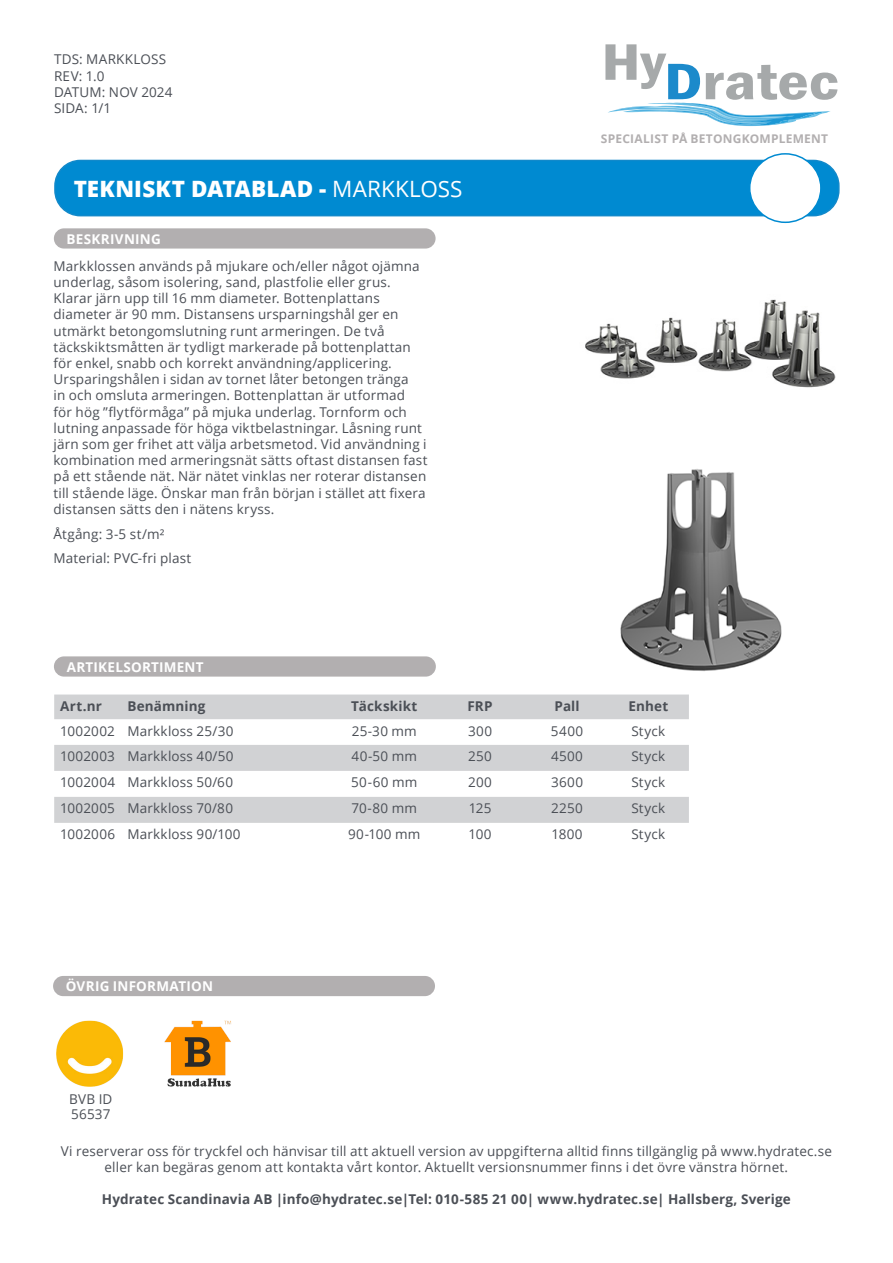
<style>
.page{position:relative;width:893px;height:1263px;background:#fff}
.page>*{position:absolute;margin:0;border:0;box-sizing:border-box;transform-origin:0 0}
.TDS_bold{font:800 22.5px "Open Sans";letter-spacing:.01em;color:#fff}
.Text{font:13.5px/16.2px "Open Sans";letter-spacing:.01em;color:#4b4f56}
.Text-2{font:700 13.5px "Open Sans";letter-spacing:.01em;color:#4b4f56}
.Under_rubrik{font:700 13.5px "Open Sans";letter-spacing:.02em;color:#fff}
.Text-3{font:700 12px "Open Sans";letter-spacing:.02em;color:#b2afb0}
.s1{font-weight:400}
</style>
<div class="page">
<div style="left:55px;top:160px;width:784px;height:56px;background:#008ad1;border-radius:25px"></div>
<div style="left:54px;top:160px;width:786px;height:56px;border:2px solid #1289ca;border-radius:25px"></div>
<div style="left:750px;top:154px;width:71px;height:68px;background:#fff;border-radius:50%"></div>
<div style="left:749px;top:153px;width:73px;height:70px;border:2px solid #008ad1;border-radius:50%"></div>
<div style="left:54px;top:228px;width:382px;height:21px;background:#b2afb0;border-radius:10px"></div>
<svg style="left:605px;top:44px;width:232px;height:82px"></svg>
<img style="left:620px;top:469px;width:162px;height:202px">
<svg style="left:54px;top:694px;width:635px;height:129px;fill:#d1d2d4"></svg>
<div style="left:53px;top:976px;width:382px;height:20px;background:#b2afb0;border-radius:10px"></div>
<div style="left:54px;top:656px;width:382px;height:21px;background:#b2afb0;border-radius:10px"></div>
<img style="left:56px;top:1020px;width:68px;height:67px">
<img style="left:164px;top:1020px;width:68px;height:67px">
<img style="left:585px;top:299px;width:251px;height:89px">
<p class="Text" style="left:54px;top:51px;width:114px">TDS: MARKKLOSS</p>
<p class="Text" style="left:54px;top:67px;width:52px">REV: 1.0</p>
<p class="Text" style="left:54px;top:83px;width:120px">DATUM: NOV 2024</p>
<p class="Text" style="left:54px;top:100px;width:59px">SIDA: 1/1</p>
<p class="TDS_bold" style="left:74px;top:172px;width:390px">TEKNISKT DATABLAD - <span class="s1">MARKKLOSS</span></p>
<p class="Under_rubrik" style="left:67px;top:229px;width:96px">BESKRIVNING</p>
<p class="Text" style="left:54px;top:257px;width:375px">Markklossen används på mjukare och/eller något ojämna underlag, såsom isolering, sand, plastfolie eller grus.<br>Klarar järn upp till 16 mm diameter. Bottenplattans diameter är 90 mm. Distansens ursparningshål ger en utmärkt betongomslutning runt armeringen. De två täckskiktsmåtten är tydligt markerade på bottenplattan för enkel, snabb och korrekt användning/applicering.<br>Ursparingshålen i sidan av tornet låter betongen tränga<br>in och omsluta armeringen. Bottenplattan är utformad<br>för hög ”flytförmåga” på mjuka underlag. Tornform och lutning anpassade för höga viktbelastningar. Låsning runt järn som ger frihet att välja arbetsmetod. Vid användning i kombination med armeringsnät sätts oftast distansen fast på ett stående nät. När nätet vinklas ner roterar distansen till stående läge. Önskar man från början i stället att fixera distansen sätts den i nätens kryss.</p>
<p class="Text" style="left:54px;top:525px;width:113px">Åtgång: 3-5 st/m²</p>
<p class="Text" style="left:54px;top:550px;width:139px">Material: PVC-fri plast</p>
<p class="Under_rubrik" style="left:67px;top:657px;width:138px">ARTIKELSORTIMENT</p>
<p class="Text-3" style="left:601px;top:130px;width:229px">SPECIALIST PÅ BETONGKOMPLEMENT</p>
<p class="Text-2" style="left:60px;top:696px;width:43px">Art.nr</p>
<p class="Text-2" style="left:128px;top:696px;width:79px">Benämning</p>
<p class="Text-2" style="left:351px;top:696px;width:68px">Täckskikt</p>
<p class="Text-2" style="left:467px;top:696px;width:27px">FRP</p>
<p class="Text-2" style="left:555px;top:696px;width:27px">Pall</p>
<p class="Text-2" style="left:628px;top:696px;width:41px">Enhet</p>
<p class="Text" style="left:60px;top:722px;width:56px">1002002</p>
<p class="Text" style="left:128px;top:722px;width:108px">Markkloss 25/30</p>
<p class="Text" style="left:352px;top:722px;width:67px">25-30 mm</p>
<p class="Text" style="left:468px;top:722px;width:25px">300</p>
<p class="Text" style="left:551px;top:722px;width:34px">5400</p>
<p class="Text" style="left:631px;top:722px;width:35px">Styck</p>
<p class="Text" style="left:60px;top:748px;width:56px">1002003</p>
<p class="Text" style="left:128px;top:748px;width:107px">Markkloss 40/50</p>
<p class="Text" style="left:351px;top:748px;width:67px">40-50 mm</p>
<p class="Text" style="left:468px;top:748px;width:25px">250</p>
<p class="Text" style="left:551px;top:748px;width:33px">4500</p>
<p class="Text" style="left:631px;top:748px;width:35px">Styck</p>
<p class="Text" style="left:60px;top:774px;width:57px">1002004</p>
<p class="Text" style="left:128px;top:774px;width:107px">Markkloss 50/60</p>
<p class="Text" style="left:351px;top:774px;width:67px">50-60 mm</p>
<p class="Text" style="left:468px;top:774px;width:25px">200</p>
<p class="Text" style="left:551px;top:774px;width:33px">3600</p>
<p class="Text" style="left:631px;top:774px;width:35px">Styck</p>
<p class="Text" style="left:60px;top:800px;width:56px">1002005</p>
<p class="Text" style="left:128px;top:800px;width:107px">Markkloss 70/80</p>
<p class="Text" style="left:351px;top:800px;width:67px">70-80 mm</p>
<p class="Text" style="left:469px;top:800px;width:24px">125</p>
<p class="Text" style="left:551px;top:800px;width:33px">2250</p>
<p class="Text" style="left:631px;top:800px;width:35px">Styck</p>
<p class="Text" style="left:60px;top:826px;width:57px">1002006</p>
<p class="Text" style="left:128px;top:826px;width:115px">Markkloss 90/100</p>
<p class="Text" style="left:348px;top:826px;width:74px">90-100 mm</p>
<p class="Text" style="left:468px;top:826px;width:25px">100</p>
<p class="Text" style="left:551px;top:826px;width:33px">1800</p>
<p class="Text" style="left:631px;top:826px;width:35px">Styck</p>
<p class="Under_rubrik" style="left:66px;top:977px;width:149px">ÖVRIG INFORMATION</p>
<p class="Text" style="left:69px;top:1091px;width:45px">BVB ID</p>
<p class="Text" style="left:71px;top:1105px;width:41px">56537</p>
<p class="Text" style="left:61px;top:1142px;width:773px;text-align:center">Vi reserverar oss för tryckfel och hänvisar till att aktuell version av uppgifterna alltid finns tillgänglig på www.hydratec.se eller kan begäras genom att kontakta vårt kontor. Aktuellt versionsnummer finns i det övre vänstra hörnet.</p>
<p class="Text-2" style="left:102px;top:1190px;width:690px">Hydratec Scandinavia AB |info@hydratec.se|Tel: 010-585 21 00| www.hydratec.se| Hallsberg, Sverige</p>
</div>
